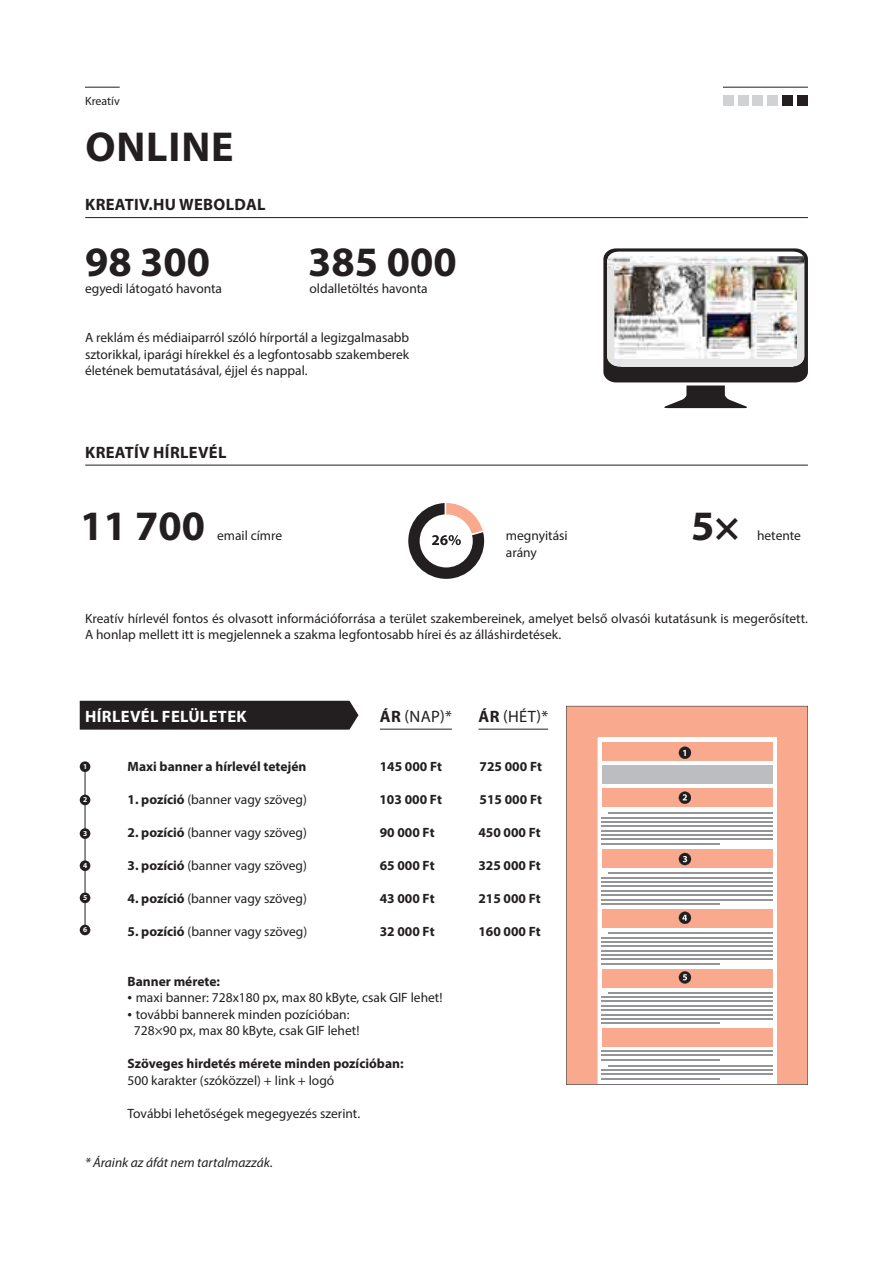
<style>
.page{position:relative;width:893px;height:1263px;background:#fff}
.page>*{position:absolute;margin:0;border:0;box-sizing:border-box;transform-origin:0 0}
.focim{font:700 42px "Myriad Pro";color:#231f20}
.alcim{font:700 16.5px "Myriad Pro";letter-spacing:.02em;color:#231f20}
.alcim-2{font:700 16.5px "Myriad Pro";letter-spacing:.02em;color:#fff}
.alcim-3{font:16.5px "Myriad Pro";letter-spacing:.02em;color:#231f20}
.kenyer{font:13.5px/16.5px "Myriad Pro";color:#231f20;text-align:justify}
.kenyer-2{font:700 13.5px "Myriad Pro";color:#231f20}
.kenyer-3{font:italic 13.5px "Myriad Pro";color:#231f20}
.t1{font:12px "Myriad Pro";color:#231f20}
.t2{font:700 7.5px "Myriad Pro";color:#fff}
.s1{font-weight:700}
.s2{font-size:16.5px}
</style>
<div class="page">
<div style="left:797px;top:96px;width:11px;height:10px;background:#231f20"></div>
<div style="left:767px;top:96px;width:11px;height:10px;background:#d1d2d4"></div>
<div style="left:753px;top:96px;width:10px;height:10px;background:#d1d2d4"></div>
<div style="left:738px;top:96px;width:10px;height:10px;background:#d1d2d4"></div>
<div style="left:723px;top:96px;width:10px;height:10px;background:#d1d2d4"></div>
<hr style="left:723px;top:87px;width:85px;height:1px;background:#231f20">
<hr style="left:85px;top:87px;width:35px;height:1px;background:#231f20">
<div style="left:782px;top:96px;width:11px;height:10px;background:#231f20"></div>
<div style="left:566px;top:706px;width:241px;height:378px;background:#f8a98e"></div>
<svg style="left:598px;top:738px;width:178px;height:346px"></svg>
<div style="left:602px;top:788px;width:170px;height:19px;background:#f8a98e"></div>
<div style="left:602px;top:743px;width:170px;height:18px;background:#f8a98e"></div>
<div style="left:602px;top:765px;width:170px;height:19px;background:#bcbdc0"></div>
<hr style="left:608px;top:812px;width:164px;height:2px;background:#939598">
<hr style="left:601px;top:817px;width:171px;height:1px;background:#939598">
<hr style="left:601px;top:821px;width:171px;height:2px;background:#939598">
<hr style="left:601px;top:825px;width:171px;height:2px;background:#939598">
<hr style="left:601px;top:843px;width:119px;height:1px;background:#939598">
<hr style="left:601px;top:830px;width:171px;height:1px;background:#939598">
<hr style="left:601px;top:834px;width:171px;height:2px;background:#939598">
<hr style="left:601px;top:839px;width:171px;height:1px;background:#939598">
<div style="left:602px;top:849px;width:170px;height:18px;background:#f8a98e"></div>
<hr style="left:608px;top:873px;width:164px;height:1px;background:#939598">
<hr style="left:601px;top:877px;width:171px;height:1px;background:#939598">
<hr style="left:601px;top:881px;width:171px;height:2px;background:#939598">
<hr style="left:601px;top:886px;width:171px;height:1px;background:#939598">
<hr style="left:601px;top:903px;width:119px;height:1px;background:#939598">
<hr style="left:601px;top:890px;width:171px;height:1px;background:#939598">
<hr style="left:601px;top:894px;width:171px;height:2px;background:#939598">
<hr style="left:601px;top:899px;width:171px;height:1px;background:#939598">
<div style="left:602px;top:909px;width:170px;height:18px;background:#f8a98e"></div>
<hr style="left:608px;top:932px;width:164px;height:2px;background:#939598">
<hr style="left:601px;top:937px;width:171px;height:1px;background:#939598">
<hr style="left:601px;top:941px;width:171px;height:2px;background:#939598">
<hr style="left:601px;top:945px;width:171px;height:2px;background:#939598">
<hr style="left:601px;top:963px;width:119px;height:1px;background:#939598">
<hr style="left:601px;top:950px;width:171px;height:1px;background:#939598">
<hr style="left:601px;top:954px;width:171px;height:2px;background:#939598">
<hr style="left:601px;top:959px;width:171px;height:1px;background:#939598">
<hr style="left:608px;top:992px;width:164px;height:1px;background:#939598">
<hr style="left:601px;top:996px;width:171px;height:2px;background:#939598">
<hr style="left:601px;top:1001px;width:171px;height:1px;background:#939598">
<hr style="left:601px;top:1005px;width:171px;height:1px;background:#939598">
<hr style="left:601px;top:1023px;width:119px;height:1px;background:#939598">
<hr style="left:601px;top:1009px;width:171px;height:2px;background:#939598">
<hr style="left:601px;top:1014px;width:171px;height:1px;background:#939598">
<hr style="left:601px;top:1018px;width:171px;height:2px;background:#939598">
<hr style="left:601px;top:1059px;width:119px;height:1px;background:#939598">
<hr style="left:601px;top:1050px;width:171px;height:2px;background:#939598">
<hr style="left:601px;top:1055px;width:171px;height:1px;background:#939598">
<hr style="left:608px;top:1065px;width:164px;height:1px;background:#939598">
<hr style="left:601px;top:1069px;width:171px;height:1px;background:#939598">
<hr style="left:601px;top:1073px;width:171px;height:2px;background:#939598">
<hr style="left:601px;top:1078px;width:118px;height:1px;background:#939598">
<div style="left:602px;top:969px;width:170px;height:18px;background:#f8a98e"></div>
<div style="left:602px;top:1028px;width:170px;height:18px;background:#f8a98e"></div>
<svg style="left:679px;top:791px;width:12px;height:13px"></svg>
<svg style="left:679px;top:853px;width:12px;height:12px"></svg>
<svg style="left:679px;top:746px;width:12px;height:13px"></svg>
<svg style="left:679px;top:911px;width:12px;height:13px"></svg>
<svg style="left:679px;top:971px;width:12px;height:12px"></svg>
<hr style="left:85px;top:217px;width:723px;height:1px;background:#231f20">
<svg style="left:603px;top:248px;width:205px;height:160px"></svg>
<hr style="left:85px;top:465px;width:723px;height:1px;background:#231f20">
<svg style="left:408px;top:503px;width:77px;height:76px"></svg>
<hr style="left:85px;top:767px;width:1px;height:163px;background:#231f20">
<hr style="left:380px;top:729px;width:72px;height:1px;background:#231f20">
<hr style="left:479px;top:729px;width:69px;height:1px;background:#231f20">
<div style="left:80px;top:761px;width:10px;height:11px;background:#231f20;border-radius:50%"></div>
<div style="left:80px;top:795px;width:10px;height:10px;background:#231f20;border-radius:50%"></div>
<div style="left:80px;top:828px;width:10px;height:11px;background:#231f20;border-radius:50%"></div>
<div style="left:80px;top:860px;width:10px;height:11px;background:#231f20;border-radius:50%"></div>
<div style="left:80px;top:892px;width:10px;height:11px;background:#231f20;border-radius:50%"></div>
<div style="left:80px;top:925px;width:10px;height:10px;background:#231f20;border-radius:50%"></div>
<div style="left:80px;top:701px;width:278px;height:29px;background:#231f20"></div>
<div style="left:622px;top:264px;width:171px;height:102px;background:#e6e6e6"></div>
<img style="left:614px;top:266px;width:183px;height:93px">
<p class="t1" style="left:85px;top:93px;width:36px">Kreatív</p>
<p class="focim" style="left:85px;top:119px;width:150px">ONLINE</p>
<p class="alcim" style="left:85px;top:194px;width:182px">KREATIV.HU WEBOLDAL</p>
<p class="focim" style="left:85px;top:235px;width:127px">98 300</p>
<p class="focim" style="left:308px;top:235px;width:150px">385 000</p>
<p class="kenyer" style="left:85px;top:280px;width:139px">egyedi látogató havonta</p>
<p class="kenyer" style="left:309px;top:280px;width:120px">oldalletöltés havonta</p>
<p class="kenyer" style="left:85px;top:329px;width:326px">A reklám és médiaiparról szóló hírportál a legizgalmasabb sztorikkal, iparági hírekkel és a legfontosabb szakemberek életének bemutatásával, éjjel és nappal.</p>
<p class="alcim" style="left:85px;top:441px;width:143px">KREATÍV HÍRLEVÉL</p>
<p class="focim" style="left:80px;top:499px;width:127px">11 700</p>
<p class="kenyer" style="left:217px;top:527px;width:67px">email címre</p>
<p class="kenyer" style="left:506px;top:527px;width:63px">megnyitási</p>
<p class="kenyer" style="left:506px;top:544px;width:33px">arány</p>
<p class="focim" style="left:691px;top:499px;width:50px">5×</p>
<p class="kenyer" style="left:757px;top:527px;width:45px">hetente</p>
<p class="kenyer" style="left:85px;top:610px;width:724px">Kreatív hírlevél fontos és olvasott információforrása a terület szakembereinek, amelyet belső olvasói kutatásunk is megerősített.<br>A honlap mellett itt is megjelennek a szakma legfontosabb hírei és az álláshirdetések.</p>
<p class="alcim-2" style="left:85px;top:705px;width:163px">HÍRLEVÉL FELÜLETEK</p>
<p class="alcim-3" style="left:380px;top:706px;width:74px"><span class="s1">ÁR</span> (NAP)*</p>
<p class="kenyer-2" style="left:380px;top:758px;width:64px">145 000 Ft</p>
<p class="kenyer-2" style="left:379px;top:791px;width:64px">103 000 Ft</p>
<p class="kenyer-2" style="left:380px;top:824px;width:56px">90 000 Ft</p>
<p class="kenyer-2" style="left:380px;top:857px;width:56px">65 000 Ft</p>
<p class="kenyer-2" style="left:380px;top:890px;width:56px">43 000 Ft</p>
<p class="kenyer-2" style="left:380px;top:923px;width:56px">32 000 Ft</p>
<p class="kenyer-2" style="left:128px;top:758px;width:180px">Maxi banner a hírlevél tetején</p>
<p class="kenyer" style="left:128px;top:791px;width:181px"><span class="s1">1. pozíció</span> (banner vagy szöveg)</p>
<p class="kenyer" style="left:128px;top:824px;width:181px"><span class="s1">2. pozíció</span> (banner vagy szöveg)</p>
<p class="kenyer" style="left:128px;top:857px;width:181px"><span class="s1">3. pozíció</span> (banner vagy szöveg)</p>
<p class="kenyer" style="left:128px;top:890px;width:181px"><span class="s1">4. pozíció</span> (banner vagy szöveg)</p>
<p class="kenyer" style="left:128px;top:923px;width:181px"><span class="s1">5. pozíció</span> (banner vagy szöveg)</p>
<p class="kenyer-2" style="left:128px;top:972px;width:94px">Banner mérete:</p>
<p class="kenyer" style="left:128px;top:989px;width:316px"><span class="s2">•</span> maxi banner: 728x180 px, max 80 kByte, csak GIF lehet!</p>
<p class="kenyer" style="left:128px;top:1006px;width:224px"><span class="s2">•</span> további bannerek minden pozícióban:</p>
<p class="kenyer" style="left:134px;top:1022px;width:227px">728×90 px, max 80 kByte, csak GIF lehet!</p>
<p class="kenyer-2" style="left:128px;top:1055px;width:277px">Szöveges hirdetés mérete minden pozícióban:</p>
<p class="kenyer" style="left:128px;top:1072px;width:208px">500 karakter (szóközzel) + link + logó</p>
<p class="kenyer" style="left:128px;top:1105px;width:234px">További lehetőségek megegyezés szerint.</p>
<p class="kenyer-3" style="left:85px;top:1154px;width:189px">* Áraink az áfát nem tartalmazzák.</p>
<p class="t2" style="left:83px;top:761px;width:6px">1</p>
<p class="t2" style="left:83px;top:794px;width:6px">2</p>
<p class="t2" style="left:83px;top:828px;width:6px">3</p>
<p class="t2" style="left:83px;top:860px;width:6px">4</p>
<p class="t2" style="left:83px;top:892px;width:6px">5</p>
<p class="t2" style="left:83px;top:925px;width:6px">6</p>
<p class="alcim-3" style="left:479px;top:706px;width:71px"><span class="s1">ÁR</span> (HÉT)*</p>
<p class="kenyer-2" style="left:480px;top:758px;width:64px">725 000 Ft</p>
<p class="kenyer-2" style="left:480px;top:791px;width:64px">515 000 Ft</p>
<p class="kenyer-2" style="left:478px;top:824px;width:64px">450 000 Ft</p>
<p class="kenyer-2" style="left:478px;top:857px;width:64px">325 000 Ft</p>
<p class="kenyer-2" style="left:478px;top:890px;width:64px">215 000 Ft</p>
<p class="kenyer-2" style="left:478px;top:923px;width:64px">160 000 Ft</p>
</div>
